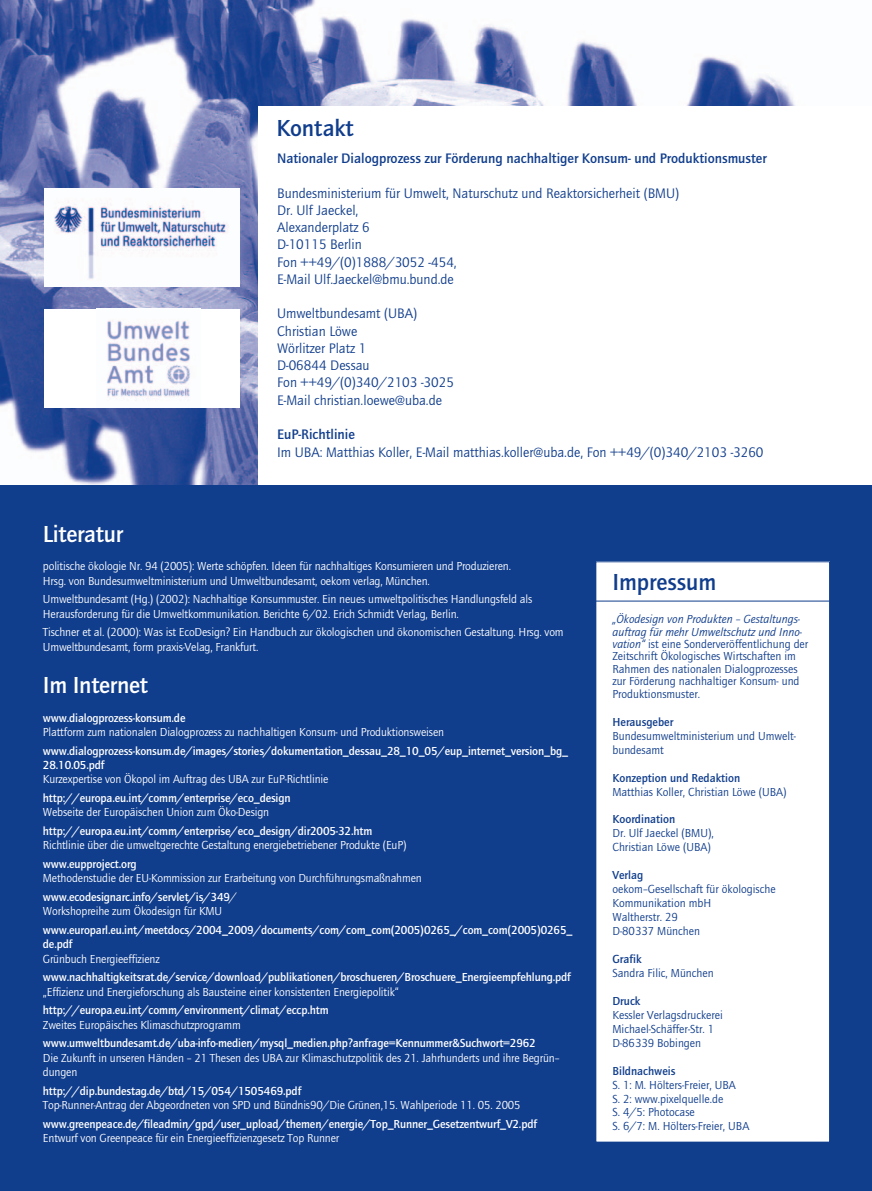
<style>
.page{position:relative;width:872px;height:1191px;background:#fff}
.page>*{position:absolute;margin:0;border:0;box-sizing:border-box;transform-origin:0 0}
.t1{font:700 24px "Quay Itc T";letter-spacing:-.01em;color:#fff}
.t2{font:700 24px "Quay Itc T";color:#103d8c}
.t3{font:14.25px/17.2px "Quay Itc T";color:#103d8c}
.t4{font:700 14.25px "Quay Itc T";color:#103d8c}
.t5{font:12px/14.2px "Quay Itc T";letter-spacing:-.01em;color:#fff}
.t6{font:700 12px/14.2px "Quay Itc T";letter-spacing:-.01em;color:#fff}
.t7{font:12px/14px "Quay Itc T";color:#103d8c}
.t8{font:700 12px "Quay Itc T";color:#103d8c}
.s1{font-weight:700}
.s2{font-style:italic}
</style>
<div class="page">
<img style="left:0;top:1px;width:796px;height:484px">
<div style="left:258px;top:106px;width:614px;height:384px;background:#fff"></div>
<div style="left:0;top:485px;width:872px;height:705px;background:#103d8c"></div>
<img style="left:44px;top:188px;width:195px;height:99px">
<div style="left:44px;top:309px;width:195px;height:98px;background:#fff"></div>
<img style="left:106px;top:320px;width:85px;height:79px">
<div style="left:596px;top:562px;width:233px;height:580px;background:#fff"></div>
<div style="left:595px;top:561px;width:234px;height:581px;border:1px solid #103d8c"></div>
<hr style="left:595px;top:601px;width:234px;height:1px;background:#103d8c">
<h1 class="t2" style="left:276px;top:119px;width:79px">Kontakt</h1>
<p class="t4" style="left:277px;top:153px;width:491px">Nationaler Dialogprozess zur Förderung nachhaltiger Konsum- und Produktionsmuster</p>
<p class="t3" style="left:277px;top:186px;width:403px">Bundesministerium für Umwelt, Naturschutz und Reaktorsicherheit (BMU)<br>Dr. Ulf Jaeckel,<br>Alexanderplatz 6<br>D-10115 Berlin<br>Fon ++49/(0)1888/3052 -454,<br>E-Mail Ulf.Jaeckel@bmu.bund.de</p>
<p class="t3" style="left:277px;top:306px;width:178px">Umweltbundesamt (UBA)<br>Christian Löwe<br>Wörlitzer Platz 1<br>D-06844 Dessau<br>Fon ++49/(0)340/2103 -3025<br>E-Mail christian.loewe@uba.de</p>
<p class="t4" style="left:277px;top:429px;width:79px">EuP-Richtlinie</p>
<p class="t3" style="left:277px;top:444px;width:488px">Im UBA: Matthias Koller, E-Mail matthias.koller@uba.de, Fon ++49/(0)340/2103 -3260</p>
<h1 class="t1" style="left:43px;top:525px;width:82px">Literatur</h1>
<p class="t5" style="left:43px;top:560px;width:469px">politische ökologie Nr. 94 (2005): Werte schöpfen. Ideen für nachhaltiges Konsumieren und Produzieren.<br>Hrsg. von Bundesumweltministerium und Umweltbundesamt, oekom verlag, München.</p>
<p class="t5" style="left:43px;top:593px;width:491px">Umweltbundesamt (Hg.) (2002): Nachhaltige Konsummuster. Ein neues umweltpolitisches Handlungsfeld als<br>Herausforderung für die Umweltkommunikation. Berichte 6/02. Erich Schmidt Verlag, Berlin.</p>
<p class="t5" style="left:43px;top:626px;width:522px">Tischner et al. (2000): Was ist EcoDesign? Ein Handbuch zur ökologischen und ökonomischen Gestaltung. Hrsg. vom<br>Umweltbundesamt, form praxis-Velag, Frankfurt.</p>
<h1 class="t1" style="left:43px;top:677px;width:106px">Im Internet</h1>
<p class="t6" style="left:43px;top:712px;width:144px">www.dialogprozess-konsum.de</p>
<p class="t5" style="left:43px;top:726px;width:403px">Plattform zum nationalen Dialogprozess zu nachhaltigen Konsum- und Produktionsweisen</p>
<p class="t6" style="left:43px;top:745px;width:526px">www.dialogprozess-konsum.de/images/stories/dokumentation_dessau_28_10_05/eup_internet_version_bg_<br>28.10.05.pdf</p>
<p class="t5" style="left:43px;top:773px;width:287px">Kurzexpertise von Ökopol im Auftrag des UBA zur EuP-Richtlinie</p>
<p class="t6" style="left:43px;top:792px;width:249px">http://europa.eu.int/comm/enterprise/eco_design</p>
<p class="t5" style="left:43px;top:806px;width:228px">Webseite der Europäischen Union zum Öko-Design</p>
<p class="t6" style="left:43px;top:825px;width:331px">http://europa.eu.int/comm/enterprise/eco_design/dir2005-32.htm</p>
<p class="t5" style="left:43px;top:839px;width:365px">Richtlinie über die umweltgerechte Gestaltung energiebetriebener Produkte (EuP)</p>
<p class="t6" style="left:43px;top:858px;width:95px">www.eupproject.org</p>
<p class="t5" style="left:43px;top:870px;width:380px;line-height:18.8px">Methodenstudie der EU-Kommission zur Erarbeitung von Durchführungsmaßnahmen <span class="s1">www.ecodesignarc.info/servlet/is/349</span>/</p>
<p class="t5" style="left:43px;top:905px;width:181px">Workshopreihe zum Ökodesign für KMU</p>
<p class="t6" style="left:43px;top:924px;width:531px">www.europarl.eu.int/meetdocs/2004_2009/documents/com/com_com(2005)0265_/com_com(2005)0265_ de.pdf</p>
<p class="t5" style="left:43px;top:952px;width:118px">Grünbuch Energieeffizienz</p>
<p class="t6" style="left:43px;top:971px;width:529px">www.nachhaltigkeitsrat.de/service/download/publikationen/broschueren/Broschuere_Energieempfehlung.pdf</p>
<p class="t5" style="left:43px;top:985px;width:357px">„Effizienz und Energieforschung als Bausteine einer konsistenten Energiepolitik“</p>
<p class="t6" style="left:43px;top:1004px;width:287px">http://europa.eu.int/comm/environment/climat/eccp.htm</p>
<p class="t5" style="left:43px;top:1018px;width:199px">Zweites Europäisches Klimaschutzprogramm</p>
<p class="t6" style="left:43px;top:1037px;width:494px">www.umweltbundesamt.de/uba-info-medien/mysql_medien.php?anfrage=Kennummer&amp;Suchwort=2962</p>
<p class="t5" style="left:43px;top:1051px;width:518px">Die Zukunft in unseren Händen – 21 Thesen des UBA zur Klimaschutzpolitik des 21. Jahrhunderts und ihre Begrün– dungen</p>
<p class="t6" style="left:43px;top:1084px;width:260px">http://dip.bundestag.de/btd/15/054/1505469.pdf</p>
<p class="t5" style="left:43px;top:1099px;width:479px">Top-Runner-Antrag der Abgeordneten von SPD und Bündnis90/Die Grünen,15. Wahlperiode 11. 05. 2005</p>
<p class="t6" style="left:43px;top:1117px;width:495px">www.greenpeace.de/fileadmin/gpd/user_upload/themen/energie/Top_Runner_Gesetzentwurf_V2.pdf</p>
<p class="t5" style="left:43px;top:1132px;width:298px">Entwurf von Greenpeace für ein Energieeffizienzgesetz Top Runner</p>
<h1 class="t2" style="left:612px;top:573px;width:105px">Impressum</h1>
<p class="t7" style="left:612px;top:614px;width:197px;line-height:12.5px"><span class="s2">„Ökodesign von Produkten – Gestaltungs&shy;auftrag für mehr Umweltschutz und Inno&shy;vation“</span> ist eine Sonderveröffentlichung der Zeitschrift Ökologisches Wirtschaften im Rahmen des nationalen Dialogprozesses zur Förderung nachhaltiger Konsum- und Produktionsmuster.</p>
<p class="t8" style="left:612px;top:717px;width:62px">Herausgeber</p>
<p class="t7" style="left:612px;top:730px;width:185px">Bundesumweltministerium und Umwelt&shy;bundesamt</p>
<p class="t8" style="left:612px;top:773px;width:129px">Konzeption und Redaktion</p>
<p class="t7" style="left:612px;top:785px;width:175px">Matthias Koller, Christian Löwe (UBA)</p>
<p class="t8" style="left:612px;top:815px;width:64px">Koordination</p>
<p class="t7" style="left:612px;top:827px;width:103px">Dr. Ulf Jaeckel (BMU),<br>Christian Löwe (UBA)</p>
<p class="t8" style="left:612px;top:871px;width:32px">Verlag</p>
<p class="t7" style="left:612px;top:883px;width:165px">oekom–Gesellschaft für ökologische<br>Kommunikation mbH<br>Waltherstr. 29<br>D-80337 München</p>
<p class="t8" style="left:612px;top:954px;width:31px">Grafik</p>
<p class="t7" style="left:612px;top:967px;width:103px">Sandra Filic, München</p>
<p class="t8" style="left:612px;top:996px;width:30px">Druck</p>
<p class="t7" style="left:612px;top:1009px;width:112px">Kessler Verlagsdruckerei<br>Michael-Schäffer-Str. 1<br>D-86339 Bobingen</p>
<p class="t8" style="left:612px;top:1066px;width:65px">Bildnachweis</p>
<p class="t7" style="left:612px;top:1078px;width:138px">S. 1: M. Hölters-Freier, UBA<br>S. 2: www.pixelquelle.de<br>S. 4/5: Photocase<br>S. 6/7: M. Hölters-Freier, UBA</p>
</div>
